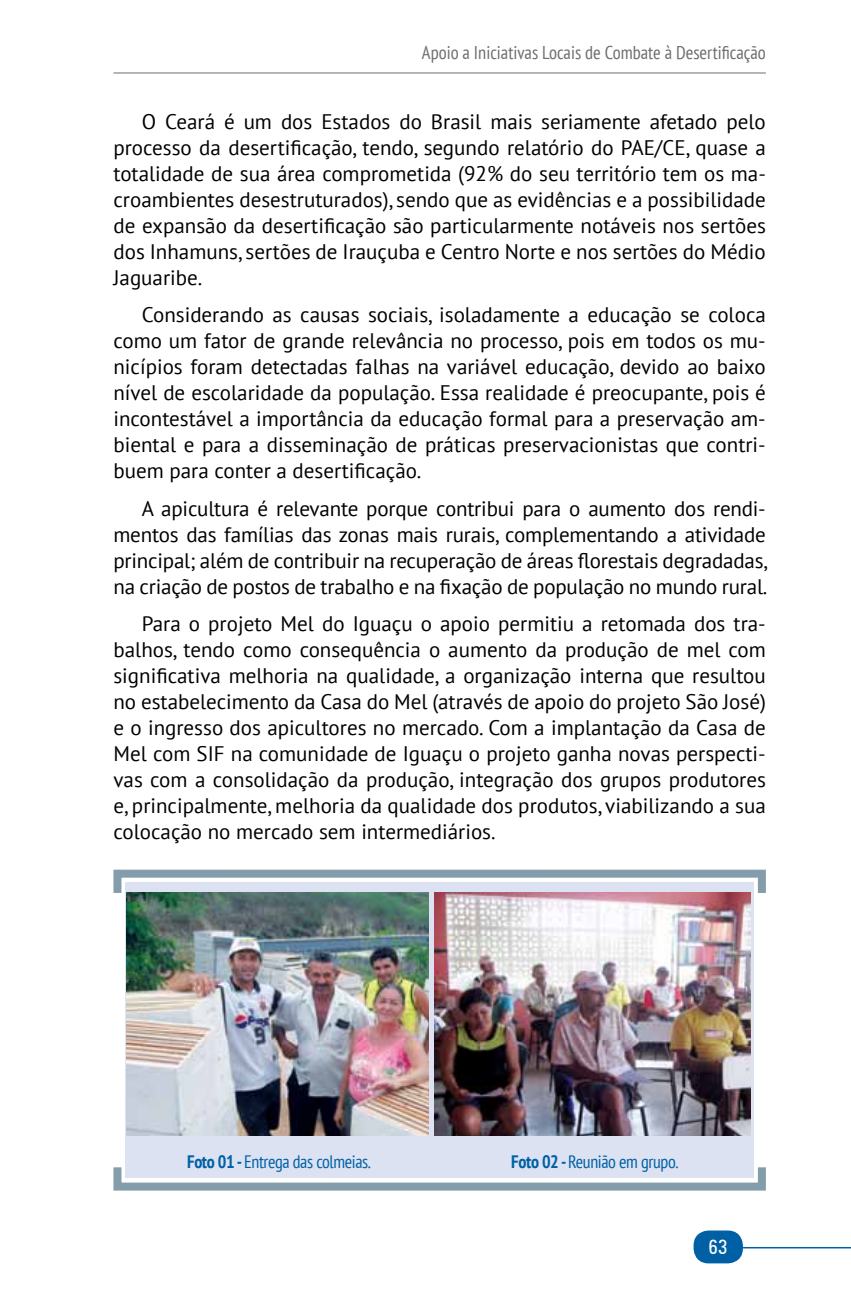
<style>
.page{position:relative;width:851px;height:1304px;background:#fff}
.page>*{position:absolute;margin:0;border:0;box-sizing:border-box;transform-origin:0 0}
.t1{font:21px/26px "PT Sans";color:#000;text-align:justify}
.t2{font:condensed 20px "Zurich BT";color:#fff}
.t3{font:condensed 18.4px "PT Sans";color:#6d6e71}
.t4{font:condensed 18px "PT Sans";letter-spacing:-.02em;color:#0060a6}
.s1{font-weight:700}
</style>
<div class="page">
<hr style="left:739px;top:1247px;width:111px;height:1px;background:#0060a6">
<div style="left:694px;top:1231px;width:47px;height:31px;background:#0060a6;border-radius:14px"></div>
<div style="left:693px;top:1230px;width:49px;height:33px;border:2px solid #0060a6;border-radius:14px"></div>
<hr style="left:113px;top:73px;width:652px;height:1px;background:#6d6e71">
<div style="left:125px;top:882px;width:628px;height:296px;background:linear-gradient(to right,#dce2f1,#dce2f1)"></div>
<svg style="left:113px;top:869px;width:653px;height:32px"></svg>
<svg style="left:113px;top:1159px;width:653px;height:32px;background:#cad4e0"></svg>
<img style="left:126px;top:893px;width:302px;height:242px">
<img style="left:434px;top:893px;width:316px;height:242px">
<p class="t3" style="left:422px;top:41px;width:345px">Apoio a Iniciativas Locais de Combate à Desertificação</p>
<p class="t1" style="left:113px;top:108px;width:654px;text-indent:28px">O Ceará é um dos Estados do Brasil mais seriamente afetado pelo processo da desertificação, tendo, segundo relatório do PAE/CE, quase a totalidade de sua área comprometida (92% do seu território tem os ma&shy;croambientes desestruturados), sendo que as evidências e a possibilidade de expansão da desertificação são particularmente notáveis nos sertões dos Inhamuns, sertões de Irauçuba e Centro Norte e nos sertões do Médio Jaguaribe.</p>
<p class="t1" style="left:113px;top:302px;width:654px;text-indent:28px">Considerando as causas sociais, isoladamente a educação se coloca como um fator de grande relevância no processo, pois em todos os mu&shy;nicípios foram detectadas falhas na variável educação, devido ao baixo nível de escolaridade da população. Essa realidade é preocupante, pois é incontestável a importância da educação formal para a preservação am&shy;biental e para a disseminação de práticas preservacionistas que contri&shy;buem para conter a desertificação.</p>
<p class="t1" style="left:113px;top:495px;width:655px;text-indent:28px">A apicultura é relevante porque contribui para o aumento dos rendi&shy;mentos das famílias das zonas mais rurais, complementando a atividade principal; além de contribuir na recuperação de áreas florestais degradadas, na criação de postos de trabalho e na fixação de população no mundo rural.</p>
<p class="t1" style="left:113px;top:610px;width:654px;text-indent:28px">Para o projeto Mel do Iguaçu o apoio permitiu a retomada dos tra&shy;balhos, tendo como consequência o aumento da produção de mel com significativa melhoria na qualidade, a organização interna que resultou no estabelecimento da Casa do Mel (através de apoio do projeto São José) e o ingresso dos apicultores no mercado. Com a implantação da Casa de Mel com SIF na comunidade de Iguaçu o projeto ganha novas perspecti&shy;vas com a consolidação da produção, integração dos grupos produtores e, principalmente, melhoria da qualidade dos produtos, viabilizando a sua colocação no mercado sem intermediários.</p>
<p class="t4" style="left:187px;top:1150px;width:185px"><span class="s1">Foto 01 -</span> Entrega das colmeias.</p>
<p class="t4" style="left:511px;top:1150px;width:168px"><span class="s1">Foto 02 -</span> Reunião em grupo.</p>
<p class="t2" style="left:708px;top:1234px;width:21px">63</p>
</div>
